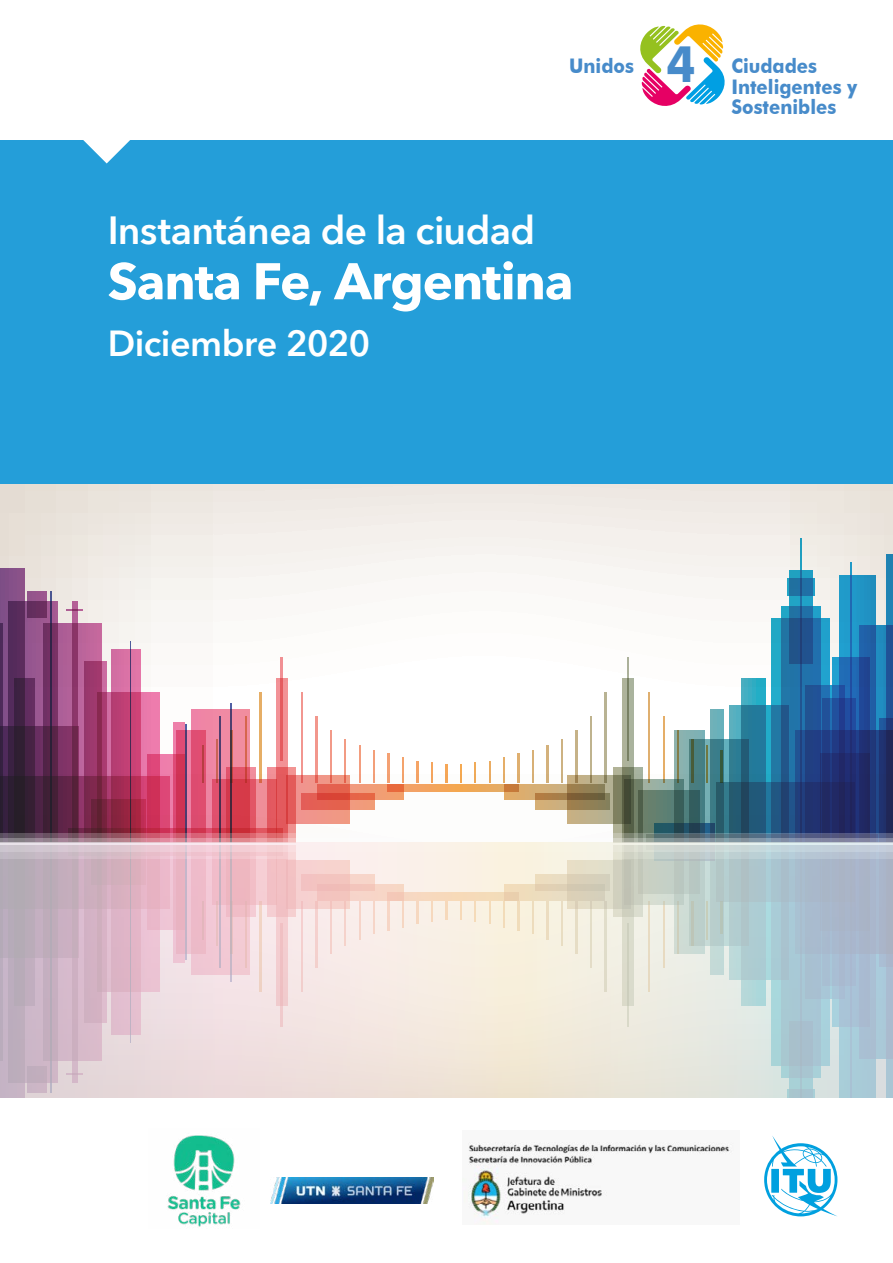
<style>
.page{position:relative;width:893px;height:1263px;background:#fff}
.page>*{position:absolute;margin:0;border:0;box-sizing:border-box;transform-origin:0 0}
.t1{font:700 51px "Avenir Next LT Pro";letter-spacing:-.02em;color:#fff}
.t2{font:700 50.7px "Futura BT";color:#478bca;scale:.92 1}
.t3{font:600 39px "Avenir Next LT Pro";letter-spacing:-.02em;color:#fff}
.t4{font:600 36px "Avenir Next LT Pro";letter-spacing:-.015em;color:#fff}
.t5{font:700 20.1px/20.2px "Futura BT";color:#478bca;scale:.92 1}
</style>
<div class="page">
<div style="left:0;top:139px;width:892px;height:346px;background:#249ed9"></div>
<svg style="left:83px;top:140px;width:47px;height:23px"></svg>
<div style="left:0;top:0;width:893px;height:140px;background:#fff"></div>
<svg style="left:0;top:484px;width:892px;height:349px"></svg>
<div style="left:8px;top:602px;width:49px;height:240px;background:#995790"></div>
<svg style="left:173px;top:722px;width:12px;height:33px"></svg>
<svg style="left:0;top:568px;width:25px;height:159px;background:#6b3c70"></svg>
<div style="left:72px;top:602px;width:5px;height:240px;background:#b56097"></div>
<svg style="left:67px;top:610px;width:16px;height:1px"></svg>
<svg style="left:43px;top:623px;width:58px;height:153px;background:#9b4d82"></svg>
<svg style="left:84px;top:661px;width:23px;height:115px;background:#9f3c71"></svg>
<hr style="left:0;top:623px;width:3px;height:219px;background:#4d2a5a">
<svg style="left:15px;top:678px;width:20px;height:49px"></svg>
<svg style="left:0;top:727px;width:78px;height:49px;background:#55274d"></svg>
<svg style="left:0;top:776px;width:97px;height:57px;background:#4a223d"></svg>
<svg style="left:255px;top:779px;width:12px;height:50px"></svg>
<svg style="left:191px;top:710px;width:58px;height:119px;background:#e47a95"></svg>
<svg style="left:160px;top:755px;width:17px;height:74px"></svg>
<svg style="left:28px;top:591px;width:19px;height:27px"></svg>
<svg style="left:97px;top:693px;width:63px;height:136px;background:#c74e7d"></svg>
<svg style="left:112px;top:650px;width:28px;height:149px;background:#c44a7d"></svg>
<svg style="left:177px;top:731px;width:29px;height:98px;background:#d74d71"></svg>
<svg style="left:226px;top:767px;width:29px;height:62px;background:#d44253"></svg>
<svg style="left:51px;top:591px;width:1px;height:242px"></svg>
<svg style="left:130px;top:642px;width:1px;height:157px"></svg>
<svg style="left:220px;top:716px;width:1px;height:113px"></svg>
<svg style="left:231px;top:703px;width:1px;height:126px"></svg>
<hr style="left:186px;top:725px;width:1px;height:117px;background:#4c3c70">
<svg style="left:267px;top:767px;width:29px;height:66px"></svg>
<svg style="left:614px;top:767px;width:28px;height:66px"></svg>
<svg style="left:287px;top:775px;width:63px;height:49px;background:#ec857b"></svg>
<svg style="left:568px;top:775px;width:55px;height:49px;background:#a69e7b"></svg>
<svg style="left:318px;top:784px;width:86px;height:15px"></svg>
<svg style="left:388px;top:784px;width:116px;height:8px"></svg>
<svg style="left:504px;top:784px;width:101px;height:15px"></svg>
<svg style="left:301px;top:794px;width:74px;height:15px"></svg>
<svg style="left:535px;top:794px;width:74px;height:15px"></svg>
<svg style="left:276px;top:678px;width:11px;height:155px;background:#e97376"></svg>
<svg style="left:623px;top:678px;width:10px;height:155px"></svg>
<svg style="left:281px;top:658px;width:2px;height:102px"></svg>
<svg style="left:627px;top:658px;width:2px;height:102px"></svg>
<svg style="left:301px;top:693px;width:2px;height:90px"></svg>
<svg style="left:316px;top:716px;width:1px;height:67px"></svg>
<svg style="left:330px;top:731px;width:1px;height:52px"></svg>
<svg style="left:345px;top:739px;width:1px;height:44px"></svg>
<hr style="left:359px;top:745px;width:1px;height:38px;background:#f39d7e">
<hr style="left:260px;top:693px;width:1px;height:90px;background:#e6ae66">
<svg style="left:245px;top:716px;width:2px;height:67px"></svg>
<svg style="left:231px;top:731px;width:1px;height:52px"></svg>
<svg style="left:216px;top:739px;width:2px;height:44px"></svg>
<hr style="left:202px;top:745px;width:1px;height:38px;background:#b73e42">
<hr style="left:373px;top:751px;width:2px;height:32px;background:#f39f79">
<svg style="left:388px;top:754px;width:1px;height:29px"></svg>
<hr style="left:402px;top:757px;width:2px;height:26px;background:#f4a36c">
<svg style="left:417px;top:761px;width:1px;height:22px"></svg>
<hr style="left:431px;top:763px;width:2px;height:20px;background:#f5a55d">
<svg style="left:446px;top:764px;width:1px;height:19px"></svg>
<svg style="left:460px;top:764px;width:2px;height:19px"></svg>
<svg style="left:475px;top:763px;width:1px;height:20px"></svg>
<svg style="left:489px;top:761px;width:1px;height:22px"></svg>
<hr style="left:503px;top:757px;width:2px;height:26px;background:#e5ae68">
<svg style="left:518px;top:754px;width:1px;height:29px"></svg>
<hr style="left:532px;top:751px;width:2px;height:32px;background:#d8b076">
<hr style="left:547px;top:745px;width:1px;height:38px;background:#d4b17b">
<hr style="left:561px;top:739px;width:2px;height:44px;background:#cdb282">
<svg style="left:576px;top:731px;width:1px;height:52px"></svg>
<svg style="left:590px;top:716px;width:2px;height:67px"></svg>
<svg style="left:605px;top:693px;width:1px;height:90px"></svg>
<svg style="left:625px;top:779px;width:50px;height:54px"></svg>
<svg style="left:675px;top:731px;width:29px;height:59px"></svg>
<svg style="left:729px;top:705px;width:42px;height:78px"></svg>
<svg style="left:771px;top:618px;width:59px;height:165px;background:#2191b9"></svg>
<svg style="left:782px;top:606px;width:38px;height:177px;background:#216fa4"></svg>
<svg style="left:789px;top:570px;width:24px;height:93px;background:#20689c"></svg>
<svg style="left:787px;top:579px;width:27px;height:16px"></svg>
<svg style="left:766px;top:783px;width:30px;height:50px"></svg>
<svg style="left:638px;top:790px;width:51px;height:43px;background:#557468"></svg>
<svg style="left:796px;top:730px;width:9px;height:103px"></svg>
<div style="left:710px;top:710px;width:14px;height:132px;background:#6bb1ba"></div>
<svg style="left:741px;top:678px;width:25px;height:155px;background:#257a99"></svg>
<svg style="left:805px;top:686px;width:28px;height:147px;background:#214485"></svg>
<svg style="left:839px;top:575px;width:36px;height:83px;background:#1f95c6"></svg>
<svg style="left:851px;top:562px;width:1px;height:96px"></svg>
<svg style="left:801px;top:539px;width:1px;height:294px"></svg>
<svg style="left:859px;top:626px;width:27px;height:207px;background:#1f5695"></svg>
<svg style="left:820px;top:754px;width:2px;height:79px"></svg>
<svg style="left:886px;top:554px;width:6px;height:279px;background:#1f4d84"></svg>
<svg style="left:689px;top:739px;width:59px;height:94px;background:#38727e"></svg>
<svg style="left:822px;top:698px;width:11px;height:135px"></svg>
<svg style="left:833px;top:658px;width:36px;height:175px;background:#203d83"></svg>
<svg style="left:655px;top:824px;width:60px;height:9px"></svg>
<hr style="left:721px;top:751px;width:1px;height:32px;background:#35593c">
<hr style="left:706px;top:745px;width:2px;height:38px;background:#707842">
<hr style="left:692px;top:739px;width:1px;height:44px;background:#485c39">
<svg style="left:677px;top:731px;width:2px;height:52px"></svg>
<hr style="left:663px;top:716px;width:1px;height:67px;background:#e5ae68">
<hr style="left:649px;top:693px;width:1px;height:90px;background:#dfaf6f">
<svg style="left:69px;top:829px;width:214px;height:4px"></svg>
<svg style="left:91px;top:799px;width:54px;height:34px;background:#87243e"></svg>
<svg style="left:0;top:833px;width:892px;height:5px"></svg>
<svg style="left:0;top:838px;width:892px;height:4px"></svg>
<svg style="left:0;top:842px;width:892px;height:256px;background:#ded5d5"></svg>
<svg style="left:640px;top:24px;width:85px;height:82px"></svg>
<svg style="left:764px;top:1136px;width:74px;height:80px"></svg>
<img style="left:270px;top:1177px;width:163px;height:26px">
<img style="left:462px;top:1142px;width:270px;height:82px">
<img style="left:167px;top:1135px;width:74px;height:92px">
<h2 class="t2" style="left:667px;top:33px;width:33px">4</h2>
<p class="t5" style="left:569px;top:56px;width:72px">Unidos</p>
<p class="t5" style="left:731px;top:56px;width:138px">Ciudades<br>Inteligentes y<br>Sostenibles</p>
<h3 class="t3" style="left:108px;top:207px;width:429px">Instantánea de la ciudad</h3>
<h1 class="t1" style="left:108px;top:250px;width:467px">Santa Fe, Argentina</h1>
<h3 class="t4" style="left:108px;top:321px;width:264px">Diciembre 2020</h3>
</div>
